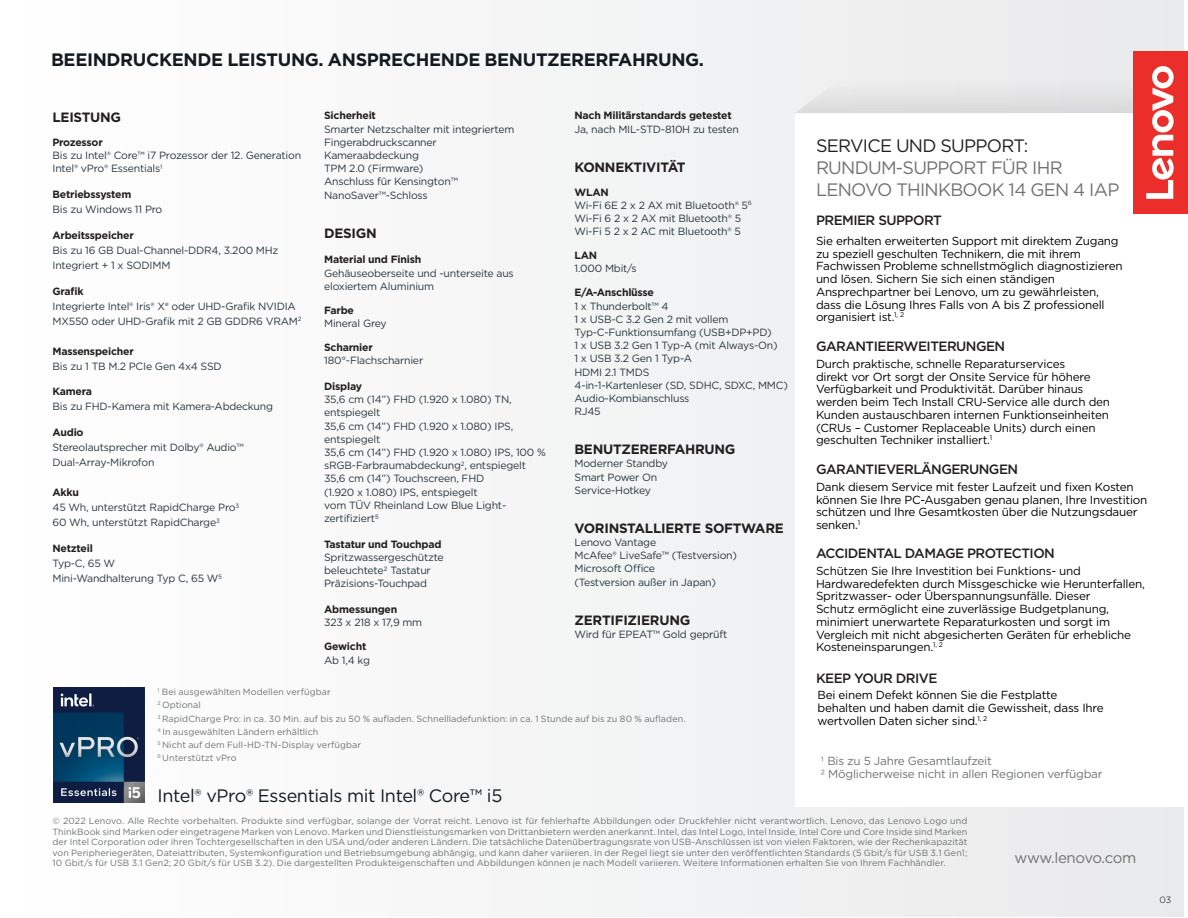
<style>
.page{position:relative;width:1188px;height:918px;background:#fff}
.page>*{position:absolute;margin:0;border:0;box-sizing:border-box;transform-origin:0 0}
.Main_Title{font:18px/21.6px "Gotham";letter-spacing:-.04em;color:#707271}
.Cover_Page_Sub_Title{font:700 18px "Gotham";letter-spacing:-.02em;color:#121b21}
.Body_text{font:18px "Gotham";letter-spacing:-.02em;color:#121b21}
.Body_text-2{font:15px "Gotham";letter-spacing:-.03em;color:#707372}
.t1{font:500 13.5px "Gotham";letter-spacing:-.04em;color:#231f20}
.Tecspec_heading{font:700 13.5px "Gotham";letter-spacing:-.02em;color:#231f20}
.Body_text-3{font:11.7px/12.8px "Gotham";letter-spacing:-.02em;color:#040503}
.Body_text-4{font:11.7px/12.8px "Gotham";letter-spacing:-.02em;color:#000}
.Body_text-5{font:11.7px "Gotham";letter-spacing:-.02em;color:#707372}
.Tecspec_heading-2{font:10.5px/13.2px "Gotham";letter-spacing:-.02em;color:#28373f}
.Tecspec_heading-3{font:10.5px/13.2px "Gotham";letter-spacing:-.02em;color:#2b3840}
.Tecspec_heading-4{font:700 10.5px/13.2px "Gotham";letter-spacing:-.02em;color:#231f20}
.Legal_line{font:9px/10.5px "Gotham";letter-spacing:.005em;color:#707372;text-align:justify}
.Source{font:9px "Gotham";letter-spacing:.005em;color:#707372}
.Source-2{font:300 9px "Gotham";color:#040503}
.s1{font-weight:700;color:#231f20}
.s2{font-weight:400;color:#28373f}
.s3{color:#231f20}
</style>
<div class="page">
<div style="left:0;top:0;width:1184px;height:916px;background:#f7f7f8"></div>
<div style="left:795px;top:113px;width:389px;height:694px;background:#fff"></div>
<div style="left:1134px;top:52px;width:54px;height:162px;background:#eb2e29"></div>
<svg style="left:795px;top:36px;width:389px;height:163px"></svg>
<img style="left:53px;top:688px;width:92px;height:114px">
<p class="Cover_Page_Sub_Title" style="left:51px;top:48px;width:655px">BEEINDRUCKENDE LEISTUNG. ANSPRECHENDE BENUTZERERFAHRUNG.</p>
<p class="Tecspec_heading-2" style="left:324px;top:109px;width:192px"><span class="s1">Sicherheit<br></span>Smarter Netzschalter mit integriertem<br>Fingerabdruckscanner<br>Kameraabdeckung<br>TPM 2.0 (Firmware)<br>Anschluss für Kensington™<br>NanoSaver™-Schloss</p>
<p class="Tecspec_heading" style="left:324px;top:224px;width:54px">DESIGN</p>
<p class="Tecspec_heading-3" style="left:324px;top:253px;width:191px"><span class="s1">Material und Finish<br></span>Gehäuseoberseite und -unterseite aus eloxiertem Aluminium</p>
<p class="Tecspec_heading-2" style="left:324px;top:303px;width:64px"><span class="s1">Farbe<br></span>Mineral Grey</p>
<p class="Tecspec_heading-2" style="left:324px;top:340px;width:101px"><span class="s1">Scharnier<br></span>180°-Flachscharnier</p>
<p class="Tecspec_heading-3" style="left:324px;top:379px;width:223px"><span class="s1">Display<br></span>35,6 cm (14”) FHD (1.920 x 1.080) TN, entspiegelt<br>35,6 cm (14”) FHD (1.920 x 1.080) IPS, entspiegelt<br>35,6 cm (14”) FHD (1.920 x 1.080) IPS, 100 % sRGB-Farbraumabdeckung<sup>2</sup>, entspiegelt<br>35,6 cm (14”) Touchscreen, FHD<br>(1.920 x 1.080) IPS, entspiegelt<br>vom TÜV Rheinland Low Blue Light&shy;zertifiziert5</p>
<p class="Tecspec_heading-2" style="left:324px;top:537px;width:121px"><span class="s1">Tastatur und Touchpad<br></span>Spritzwassergeschützte beleuchtete2 Tastatur<br>Präzisions-Touchpad</p>
<p class="Tecspec_heading-2" style="left:324px;top:603px;width:100px"><span class="s1">Abmessungen<br></span>323 x 218 x 17,9 mm</p>
<p class="Tecspec_heading-4" style="left:324px;top:640px;width:47px">Gewicht<br><span class="s2">Ab 1,4 kg</span></p>
<p class="Source" style="left:158px;top:686px;width:175px"><sup>1</sup> Bei ausgewählten Modellen verfügbar</p>
<p class="Source" style="left:158px;top:699px;width:45px"><sup>2</sup> Optional</p>
<p class="Source" style="left:158px;top:713px;width:530px"><sup>3</sup> RapidCharge Pro: in ca. 30 Min. auf bis zu 50 % aufladen. Schnellladefunktion: in ca. 1 Stunde auf bis zu 80 % aufladen.</p>
<p class="Source" style="left:158px;top:726px;width:162px"><sup>4</sup> In ausgewählten Ländern erhältlich</p>
<p class="Source" style="left:158px;top:739px;width:205px"><sup>5</sup> Nicht auf dem Full-HD-TN-Display verfügbar</p>
<p class="Source" style="left:158px;top:752px;width:81px"><sup>6</sup> Unterstützt vPro</p>
<p class="Tecspec_heading-4" style="left:574px;top:109px;width:166px">Nach Militärstandards getestet<br><span class="s2">Ja, nach MIL-STD-810H zu testen</span></p>
<p class="Tecspec_heading" style="left:574px;top:158px;width:113px">KONNEKTIVITÄT</p>
<p class="Tecspec_heading-2" style="left:574px;top:185px;width:179px"><span class="s1">WLAN<br></span>Wi-Fi 6E 2 x 2 AX mit Bluetooth® 5<sup>6<br></sup>Wi-Fi 6 2 x 2 AX mit Bluetooth® 5<br>Wi-Fi 5 2 x 2 AC mit Bluetooth® 5</p>
<p class="Tecspec_heading-2" style="left:574px;top:249px;width:64px"><span class="s1">LAN<br></span>1.000 Mbit/s</p>
<p class="Tecspec_heading-2" style="left:574px;top:286px;width:215px"><span class="s1">E/A-Anschlüsse<br></span>1 x Thunderbolt™ 4<br>1 x USB-C 3.2 Gen 2 mit vollem<br>Typ-C-Funktionsumfang (USB+DP+PD)<br>1 x USB 3.2 Gen 1 Typ-A (mit Always-On)<br>1 x USB 3.2 Gen 1 Typ-A<br>HDMI 2.1 TMDS<br>4-in-1-Kartenleser (SD, SDHC, SDXC, MMC)<br>Audio-Kombianschluss<br>RJ45</p>
<p class="Tecspec_heading" style="left:574px;top:440px;width:163px">BENUTZERERFAHRUNG</p>
<p class="Tecspec_heading-2" style="left:574px;top:457px;width:95px">Moderner Standby<br>Smart Power On<br>Service-Hotkey</p>
<p class="Tecspec_heading" style="left:574px;top:519px;width:211px">VORINSTALLIERTE SOFTWARE</p>
<p class="Tecspec_heading-2" style="left:574px;top:535px;width:164px">Lenovo Vantage<br>McAfee® LiveSafe™ (Testversion)<br>Microsoft Office<br>(Testversion außer in Japan)</p>
<p class="Tecspec_heading" style="left:574px;top:611px;width:117px">ZERTIFIZIERUNG</p>
<p class="Tecspec_heading-2" style="left:574px;top:627px;width:154px">Wird für EPEAT™ Gold geprüft</p>
<p class="Tecspec_heading" style="left:52px;top:108px;width:70px">LEISTUNG</p>
<p class="Tecspec_heading-2" style="left:52px;top:135px;width:250px"><span class="s1">Prozessor<br></span>Bis zu Intel® Core™ i7 Prozessor der 12. Generation<br>Intel® vPro® Essentials<sup>1</sup></p>
<p class="Tecspec_heading-2" style="left:52px;top:187px;width:111px;line-height:15px"><span class="s1">Betriebssystem<br></span>Bis zu Windows 11 Pro</p>
<p class="Tecspec_heading-2" style="left:52px;top:227px;width:227px;line-height:15px"><span class="s1">Arbeitsspeicher<br></span>Bis zu 16 GB Dual-Channel-DDR4, 3.200 MHz<br>Integriert + 1 x SODIMM</p>
<p class="Tecspec_heading-2" style="left:52px;top:283px;width:250px;line-height:15px"><span class="s1">Grafik<br></span>Integrierte Intel® Iris® X<sup>e</sup> oder UHD-Grafik NVIDIA<br>MX550 oder UHD-Grafik mit 2 GB GDDR6 VRAM<sup>2</sup></p>
<p class="Tecspec_heading-2" style="left:52px;top:343px;width:171px;line-height:15px"><span class="s1">Massenspeicher<br></span>Bis zu 1 TB M.2 PCIe Gen 4x4 SSD</p>
<p class="Tecspec_heading-2" style="left:52px;top:384px;width:222px;line-height:15px"><span class="s1">Kamera<br></span>Bis zu FHD-Kamera mit Kamera-Abdeckung</p>
<p class="Tecspec_heading-2" style="left:52px;top:425px;width:193px;line-height:15px"><span class="s1">Audio<br></span>Stereolautsprecher mit Dolby® Audio™<br>Dual-Array-Mikrofon</p>
<p class="Tecspec_heading-3" style="left:52px;top:485px;width:188px;line-height:15px"><span class="s1">Akku<br></span>45 Wh, unterstützt RapidCharge Pro<sup>3<br></sup>60 Wh, unterstützt RapidCharge<sup>3</sup></p>
<p class="Tecspec_heading-2" style="left:52px;top:541px;width:171px;line-height:15px"><span class="s1">Netzteil<br></span>Typ-C, 65 W<br>Mini-Wandhalterung Typ C, 65 W5</p>
<p class="Body_text" style="left:158px;top:785px;width:346px">Intel® vPro® Essentials mit Intel® Core™ i5</p>
<p class="Main_Title" style="left:816px;top:135px;width:305px"><span class="s3">SERVICE UND SUPPORT:<br></span>RUNDUM-SUPPORT FÜR IHR<br>LENOVO THINKBOOK 14 GEN 4 IAP</p>
<p class="t1" style="left:816px;top:212px;width:127px">PREMIER SUPPORT</p>
<p class="Body_text-4" style="left:816px;top:234px;width:308px">Sie erhalten erweiterten Support mit direktem Zugang zu speziell geschulten Technikern, die mit ihrem Fachwissen Probleme schnellstmöglich diagnostizieren und lösen. Sichern Sie sich einen ständigen Ansprechpartner bei Lenovo, um zu gewährleisten, dass die Lösung Ihres Falls von A bis Z professionell organisiert ist.<sup>1,</sup> <sup>2</sup></p>
<p class="Body_text-3" style="left:816px;top:357px;width:296px">Durch praktische, schnelle Reparaturservices<br>direkt vor Ort sorgt der Onsite Service für höhere Verfügbarkeit und Produktivität. Darüber hinaus werden beim Tech Install CRU-Service alle durch den Kunden austauschbaren internen Funktionseinheiten (CRUs – Customer Replaceable Units) durch einen geschulten Techniker installiert.<sup>1</sup></p>
<p class="Body_text-4" style="left:816px;top:480px;width:333px">Dank diesem Service mit fester Laufzeit und fixen Kosten können Sie Ihre PC-Ausgaben genau planen, Ihre Investition schützen und Ihre Gesamtkosten über die Nutzungsdauer senken.<sup>1</sup></p>
<p class="Body_text-3" style="left:816px;top:564px;width:331px">Schützen Sie Ihre Investition bei Funktions- und Hardwaredefekten durch Missgeschicke wie Herunterfallen, Spritzwasser- oder Überspannungsunfälle. Dieser<br>Schutz ermöglicht eine zuverlässige Budgetplanung, minimiert unerwartete Reparaturkosten und sorgt im Vergleich mit nicht abgesicherten Geräten für erhebliche Kosteneinsparungen.<sup>1,</sup> <sup>2</sup></p>
<p class="Body_text-4" style="left:818px;top:689px;width:288px">Bei einem Defekt können Sie die Festplatte behalten und haben damit die Gewissheit, dass Ihre wertvollen Daten sicher sind.<sup>1,</sup> <sup>2</sup></p>
<p class="Body_text-5" style="left:820px;top:754px;width:173px">1 Bis zu 5 Jahre Gesamtlaufzeit</p>
<p class="Body_text-5" style="left:820px;top:766px;width:283px">2 Möglicherweise nicht in allen Regionen verfügbar</p>
<p class="t1" style="left:816px;top:338px;width:191px">GARANTIEERWEITERUNGEN</p>
<p class="t1" style="left:816px;top:461px;width:204px">GARANTIEVERLÄNGERUNGEN</p>
<p class="t1" style="left:816px;top:545px;width:240px">ACCIDENTAL DAMAGE PROTECTION</p>
<p class="t1" style="left:816px;top:669px;width:123px">KEEP YOUR DRIVE</p>
<p class="Legal_line" style="left:52px;top:815px;width:916px">© 2022 Lenovo. Alle Rechte vorbehalten. Produkte sind verfügbar, solange der Vorrat reicht. Lenovo ist für fehlerhafte Abbildungen oder Druckfehler nicht verantwortlich. Lenovo, das Lenovo Logo und ThinkBook sind Marken oder eingetragene Marken von Lenovo. Marken und Dienstleistungsmarken von Drittanbietern werden anerkannt. Intel, das Intel Logo, Intel Inside, Intel Core und Core Inside sind Marken der Intel Corporation oder ihren Tochtergesellschaften in den USA und/oder anderen Ländern. Die tatsächliche Datenübertragungsrate von USB-Anschlüssen ist von vielen Faktoren, wie der Rechenkapazität von Peripheriegeräten, Dateiattributen, Systemkonfiguration und Betriebsumgebung abhängig, und kann daher variieren. In der Regel liegt sie unter den veröffentlichten Standards (5 Gbit/s für USB 3.1 Gen1; 10 Gbit/s für USB 3.1 Gen2; 20 Gbit/s für USB 3.2). Die dargestellten Produkteigenschaften und Abbildungen können je nach Modell variieren. Weitere Informationen erhalten Sie von Ihrem Fachhändler.</p>
<p class="Body_text-2" style="left:1015px;top:848px;width:123px">www.lenovo.com</p>
<p class="Source-2" style="left:1160px;top:894px;width:13px">03</p>
</div>
